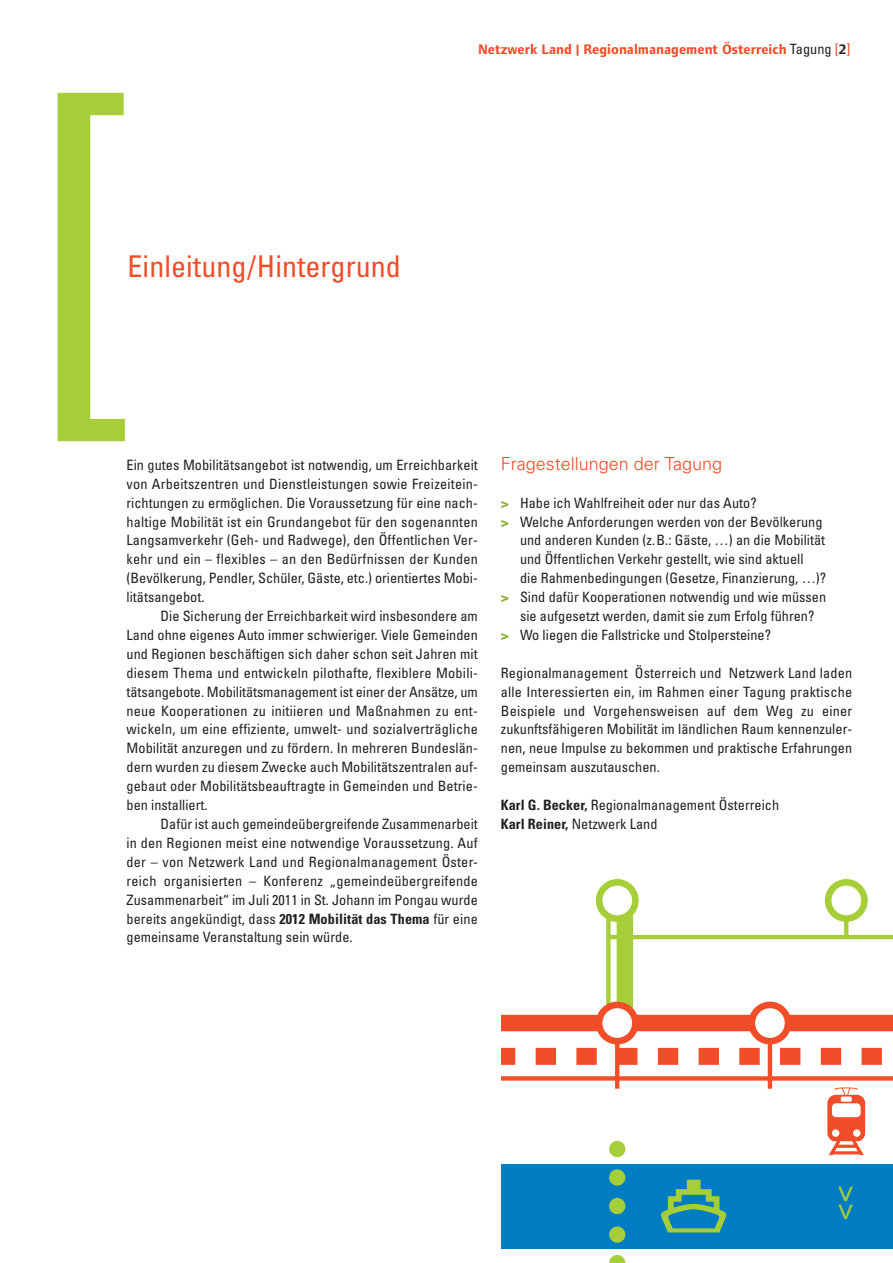
<style>
.page{position:relative;width:893px;height:1263px;background:#fff}
.page>*{position:absolute;margin:0;border:0;box-sizing:border-box;transform-origin:0 0}
.t1{font:condensed 398.55px "Univers";color:#a6ce39}
.t2{font:condensed 30px "Univers";color:#f04d28}
.t3{font:30px "Univers";color:#a6ce39}
.t4{font:300 18px "Univers";color:#f04d28}
.t5{font:condensed 14.25px/18.9px "Univers";color:#231f20;text-align:justify}
.t6{font:700 14.25px "Foundry Form Sans";letter-spacing:.005em;color:#f04d28}
.s1{font-family:"Univers";font-weight:400;font-stretch:condensed;color:#231f20}
.s2{font-family:"Univers";font-weight:400;font-stretch:condensed}
.s3{color:#231f20}
.s4{font-weight:700}
.s5{font-weight:700;font-stretch:normal;color:#88ac2e}
</style>
<div class="page">
<div style="left:617px;top:900px;width:16px;height:123px;background:#a6ce39"></div>
<div style="left:606px;top:900px;width:5px;height:123px;background:#a6ce39"></div>
<svg style="left:844px;top:922px;width:4px;height:11px"></svg>
<svg style="left:502px;top:1006px;width:391px;height:257px"></svg>
<div style="left:825px;top:879px;width:43px;height:43px;border:7px solid #a6ce39;border-radius:50%"></div>
<div style="left:599px;top:882px;width:36px;height:36px;background:#fff;border-radius:50%"></div>
<div style="left:596px;top:879px;width:43px;height:43px;border:7px solid #a6ce39;border-radius:50%"></div>
<svg style="left:604px;top:933px;width:289px;height:94px"></svg>
<svg style="left:615px;top:1044px;width:4px;height:45px"></svg>
<hr style="left:768px;top:1024px;width:4px;height:65px;background:#f04d28">
<div style="left:752px;top:1005px;width:36px;height:36px;background:#fff;border-radius:50%"></div>
<div style="left:748px;top:1002px;width:43px;height:42px;border:7px solid #f04d28;border-radius:50%"></div>
<div style="left:599px;top:1005px;width:36px;height:36px;background:#fff;border-radius:50%"></div>
<div style="left:596px;top:1002px;width:43px;height:42px;border:7px solid #f04d28;border-radius:50%"></div>
<div style="left:502px;top:1076px;width:391px;height:5px;background:#f04d28"></div>
<svg style="left:502px;top:1048px;width:391px;height:17px"></svg>
<svg style="left:609px;top:1255px;width:16px;height:8px"></svg>
<div style="left:609px;top:1226px;width:16px;height:17px;background:#a6ce39;border-radius:50%"></div>
<div style="left:609px;top:1198px;width:16px;height:16px;background:#a6ce39;border-radius:50%"></div>
<div style="left:609px;top:1169px;width:16px;height:17px;background:#a6ce39;border-radius:50%"></div>
<div style="left:609px;top:1141px;width:16px;height:16px;background:#a6ce39;border-radius:50%"></div>
<svg style="left:827px;top:1087px;width:38px;height:68px"></svg>
<h1 class="t1" style="left:30px;top:106px;width:112px">[</h1>
<h2 class="t2" style="left:128px;top:255px;width:275px">Einleitung/Hintergrund</h2>
<p class="t6" style="left:478px;top:44px;width:374px">Netzwerk Land | Regionalmanagement Österreich <span class="s1">Tagung</span> <span class="s2">[</span><span class="s3">2</span><span class="s2">]</span></p>
<p class="t5" style="left:127px;top:456px;width:353px">Ein gutes Mobilitätsangebot ist notwendig, um Erreichbarkeit von Arbeitszentren und Dienstleistungen sowie Freizeitein&shy;richtungen zu ermöglichen. Die Voraussetzung für eine nach&shy;haltige Mobilität ist ein Grundangebot für den sogenannten Langsamverkehr (Geh- und Radwege), den Öffentlichen Ver&shy;kehr und ein – flexibles – an den Bedürfnissen der Kunden (Bevölkerung, Pendler, Schüler, Gäste, etc.) orientiertes Mobi&shy;litätsangebot.</p>
<p class="t5" style="left:127px;top:608px;width:353px;text-indent:34px">Die Sicherung der Erreichbarkeit wird insbesondere am Land ohne eigenes Auto immer schwieriger. Viele Gemeinden und Regionen beschäftigen sich daher schon seit Jahren mit diesem Thema und entwickeln pilothafte, flexiblere Mobili&shy;tätsangebote. Mobilitätsmanagement ist einer der Ansätze, um neue Kooperationen zu initiieren und Maßnahmen zu ent&shy;wickeln, um eine effiziente, umwelt- und sozialverträgliche Mobilität anzuregen und zu fördern. In mehreren Bundeslän&shy;dern wurden zu diesem Zwecke auch Mobilitätszentralen auf&shy;gebaut oder Mobilitätsbeauftragte in Gemeinden und Betrie&shy;ben installiert.</p>
<p class="t5" style="left:127px;top:816px;width:353px;text-indent:34px">Dafür ist auch gemeindeübergreifende Zusammenarbeit in den Regionen meist eine notwendige Voraussetzung. Auf der – von Netzwerk Land und Regionalmanagement Öster&shy;reich organisierten – Konferenz „gemeindeübergreifende Zusammenarbeit“ im Juli 2011 in St. Johann im Pongau wurde bereits angekündigt, dass <span class="s4">2012 Mobilität das Thema</span> für eine gemeinsame Veranstaltung sein würde.</p>
<p class="t4" style="left:501px;top:457px;width:223px">Fragestellungen der Tagung</p>
<p class="t5" style="left:501px;top:494px;width:257px"><span class="s5">&gt;</span> Habe ich Wahlfreiheit oder nur das Auto?</p>
<p class="t5" style="left:501px;top:513px;width:323px"><span class="s5">&gt;</span> Welche Anforderungen werden von der Bevölkerung</p>
<p class="t5" style="left:520px;top:532px;width:307px">und anderen Kunden (z.B.: Gäste, …) an die Mobilität</p>
<p class="t5" style="left:520px;top:551px;width:285px">und Öffentlichen Verkehr gestellt, wie sind aktuell</p>
<p class="t5" style="left:520px;top:570px;width:308px">die Rahmenbedingungen (Gesetze, Finanzierung, …)?</p>
<p class="t5" style="left:501px;top:589px;width:327px"><span class="s5">&gt;</span> Sind dafür Kooperationen notwendig und wie müssen</p>
<p class="t5" style="left:520px;top:608px;width:296px">sie aufgesetzt werden, damit sie zum Erfolg führen?</p>
<p class="t5" style="left:501px;top:627px;width:272px"><span class="s5">&gt;</span> Wo liegen die Fallstricke und Stolpersteine?</p>
<p class="t5" style="left:501px;top:664px;width:353px">Regionalmanagement Österreich und Netzwerk Land laden alle Interessierten ein, im Rahmen einer Tagung praktische Beispiele und Vorgehensweisen auf dem Weg zu einer zukunftsfähigeren Mobilität im ländlichen Raum kennenzuler&shy;nen, neue Impulse zu bekommen und praktische Erfahrungen gemeinsam auszutauschen.</p>
<p class="t5" style="left:501px;top:797px;width:280px"><span class="s4">Karl G. Becker,</span> Regionalmanagement Österreich<br><span class="s4">Karl Reiner,</span> Netzwerk Land</p>
<h2 class="t3" style="left:860px;top:1185px;width:37px;rotate:90deg">&gt;&gt;</h2>
</div>
